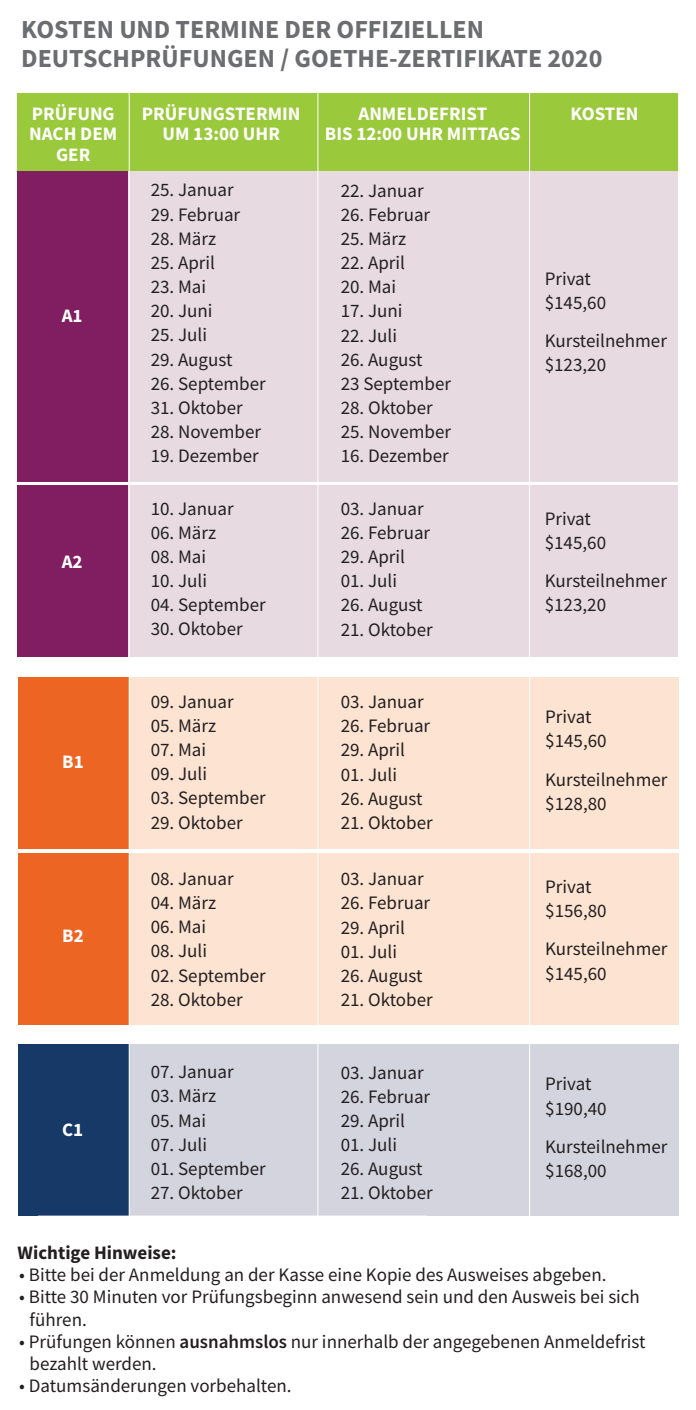
<style>
.page{position:relative;width:696px;height:1410px;background:#fff}
.page>*{position:absolute;margin:0;border:0;box-sizing:border-box;transform-origin:0 0}
.t1{font:700 26px/28.1px "Source Sans Pro";color:#6c6d70}
.t2{font:19px/24.1px "Source Sans Pro";color:#231f20}
.t3{font:700 19px/20.1px "Source Sans Pro";color:#fff;text-align:center}
.t4{font:700 19px "Source Sans Pro";color:#231f20}
.s1{font-weight:600}
</style>
<div class="page">
<div style="left:112px;top:676px;width:567px;height:172px;background:#fde4d2"></div>
<div style="left:18px;top:676px;width:111px;height:172px;background:#ec6522"></div>
<div style="left:111px;top:170px;width:567px;height:311px;background:#e8dae1"></div>
<div style="left:111px;top:485px;width:567px;height:171px;background:#e8dae1"></div>
<div style="left:18px;top:170px;width:110px;height:311px;background:#801e61"></div>
<div style="left:18px;top:485px;width:110px;height:171px;background:#801e61"></div>
<div style="left:112px;top:853px;width:567px;height:171px;background:#fde4d2"></div>
<div style="left:18px;top:853px;width:111px;height:171px;background:#ec6522"></div>
<div style="left:112px;top:1043px;width:567px;height:172px;background:#d4d4df"></div>
<div style="left:18px;top:1043px;width:111px;height:172px;background:#173967"></div>
<div style="left:18px;top:94px;width:660px;height:77px;background:#9aca3b"></div>
<hr style="left:129px;top:87px;width:1px;height:1139px;background:#fff">
<hr style="left:529px;top:87px;width:1px;height:1139px;background:#fff">
<hr style="left:317px;top:87px;width:1px;height:1139px;background:#fff">
<h1 class="t1" style="left:21px;top:15px;width:583px">KOSTEN UND TERMINE DER OFFIZIELLEN<br>DEUTSCHPRÜFUNGEN / GOETHE-ZERTIFIKATE 2020</h1>
<p class="t3" style="left:29px;top:104px;width:89px">PRÜFUNG<br>NACH DEM<br>GER</p>
<p class="t3" style="left:142px;top:104px;width:160px">PRÜFUNGSTERMIN<br>UM 13:00 UHR</p>
<p class="t3" style="left:325px;top:104px;width:198px">ANMELDEFRIST<br>BIS 12:00 UHR MITTAGS</p>
<p class="t3" style="left:571px;top:104px;width:69px">KOSTEN</p>
<p class="t3" style="left:62px;top:305px;width:22px">A1</p>
<p class="t3" style="left:62px;top:551px;width:22px">A2</p>
<p class="t3" style="left:62px;top:751px;width:23px">B1</p>
<p class="t3" style="left:62px;top:925px;width:23px">B2</p>
<p class="t3" style="left:62px;top:1118px;width:23px">C1</p>
<p class="t2" style="left:151px;top:178px;width:85px">25. Januar</p>
<p class="t2" style="left:151px;top:202px;width:91px">29. Februar</p>
<p class="t2" style="left:151px;top:226px;width:67px">28. März</p>
<p class="t2" style="left:151px;top:250px;width:66px">25. April</p>
<p class="t2" style="left:151px;top:274px;width:57px">23. Mai</p>
<p class="t2" style="left:151px;top:299px;width:63px">20. Juni</p>
<p class="t2" style="left:151px;top:323px;width:58px">25. Juli</p>
<p class="t2" style="left:151px;top:347px;width:83px">29. August</p>
<p class="t2" style="left:151px;top:371px;width:117px">26. September</p>
<p class="t2" style="left:151px;top:395px;width:94px">31. Oktober</p>
<p class="t2" style="left:151px;top:419px;width:112px">28. November</p>
<p class="t2" style="left:151px;top:443px;width:110px">19. Dezember</p>
<p class="t2" style="left:151px;top:496px;width:85px">10. Januar</p>
<p class="t2" style="left:151px;top:520px;width:67px">06. März</p>
<p class="t2" style="left:151px;top:544px;width:57px">08. Mai</p>
<p class="t2" style="left:151px;top:568px;width:58px">10. Juli</p>
<p class="t2" style="left:151px;top:592px;width:117px">04. September</p>
<p class="t2" style="left:151px;top:616px;width:94px">30. Oktober</p>
<p class="t2" style="left:151px;top:689px;width:85px">09. Januar</p>
<p class="t2" style="left:151px;top:713px;width:67px">05. März</p>
<p class="t2" style="left:151px;top:737px;width:57px">07. Mai</p>
<p class="t2" style="left:151px;top:761px;width:58px">09. Juli</p>
<p class="t2" style="left:151px;top:786px;width:117px">03. September</p>
<p class="t2" style="left:151px;top:810px;width:94px">29. Oktober</p>
<p class="t2" style="left:151px;top:866px;width:85px">08. Januar</p>
<p class="t2" style="left:151px;top:890px;width:67px">04. März</p>
<p class="t2" style="left:151px;top:914px;width:57px">06. Mai</p>
<p class="t2" style="left:151px;top:938px;width:58px">08. Juli</p>
<p class="t2" style="left:151px;top:963px;width:117px">02. September</p>
<p class="t2" style="left:151px;top:987px;width:94px">28. Oktober</p>
<p class="t2" style="left:151px;top:1059px;width:85px">07. Januar</p>
<p class="t2" style="left:151px;top:1083px;width:67px">03. März</p>
<p class="t2" style="left:151px;top:1107px;width:57px">05. Mai</p>
<p class="t2" style="left:151px;top:1132px;width:58px">07. Juli</p>
<p class="t2" style="left:151px;top:1156px;width:117px">01. September</p>
<p class="t2" style="left:151px;top:1180px;width:94px">27. Oktober</p>
<p class="t2" style="left:341px;top:178px;width:85px">22. Januar</p>
<p class="t2" style="left:341px;top:202px;width:91px">26. Februar</p>
<p class="t2" style="left:341px;top:226px;width:67px">25. März</p>
<p class="t2" style="left:341px;top:251px;width:66px">22. April</p>
<p class="t2" style="left:341px;top:275px;width:57px">20. Mai</p>
<p class="t2" style="left:341px;top:299px;width:63px">17. Juni</p>
<p class="t2" style="left:341px;top:323px;width:58px">22. Juli</p>
<p class="t2" style="left:341px;top:347px;width:112px">26. August<br>23 September</p>
<p class="t2" style="left:341px;top:395px;width:94px">28. Oktober</p>
<p class="t2" style="left:341px;top:420px;width:112px">25. November</p>
<p class="t2" style="left:341px;top:444px;width:110px">16. Dezember</p>
<p class="t2" style="left:341px;top:496px;width:85px">03. Januar</p>
<p class="t2" style="left:341px;top:520px;width:91px">26. Februar</p>
<p class="t2" style="left:341px;top:544px;width:66px">29. April</p>
<p class="t2" style="left:341px;top:568px;width:58px">01. Juli</p>
<p class="t2" style="left:341px;top:593px;width:83px">26. August</p>
<p class="t2" style="left:341px;top:617px;width:94px">21. Oktober</p>
<p class="t2" style="left:341px;top:689px;width:85px">03. Januar</p>
<p class="t2" style="left:341px;top:713px;width:91px">26. Februar</p>
<p class="t2" style="left:341px;top:737px;width:66px">29. April</p>
<p class="t2" style="left:341px;top:762px;width:58px">01. Juli</p>
<p class="t2" style="left:341px;top:786px;width:83px">26. August</p>
<p class="t2" style="left:341px;top:810px;width:94px">21. Oktober</p>
<p class="t2" style="left:341px;top:866px;width:85px">03. Januar</p>
<p class="t2" style="left:341px;top:890px;width:91px">26. Februar</p>
<p class="t2" style="left:341px;top:914px;width:66px">29. April</p>
<p class="t2" style="left:341px;top:939px;width:58px">01. Juli</p>
<p class="t2" style="left:341px;top:963px;width:83px">26. August</p>
<p class="t2" style="left:341px;top:987px;width:94px">21. Oktober</p>
<p class="t2" style="left:341px;top:1059px;width:85px">03. Januar</p>
<p class="t2" style="left:341px;top:1084px;width:91px">26. Februar</p>
<p class="t2" style="left:341px;top:1108px;width:66px">29. April</p>
<p class="t2" style="left:341px;top:1132px;width:58px">01. Juli</p>
<p class="t2" style="left:341px;top:1156px;width:83px">26. August</p>
<p class="t2" style="left:341px;top:1180px;width:94px">21. Oktober</p>
<p class="t2" style="left:545px;top:266px;width:63px">Privat $145,60</p>
<p class="t2" style="left:545px;top:328px;width:124px">Kursteilnehmer $123,20</p>
<p class="t2" style="left:545px;top:506px;width:63px">Privat $145,60</p>
<p class="t2" style="left:545px;top:568px;width:124px">Kursteilnehmer $123,20</p>
<p class="t2" style="left:545px;top:704px;width:63px">Privat $145,60</p>
<p class="t2" style="left:545px;top:767px;width:124px">Kursteilnehmer $128,80</p>
<p class="t2" style="left:545px;top:874px;width:63px">Privat $156,80</p>
<p class="t2" style="left:545px;top:936px;width:124px">Kursteilnehmer $145,60</p>
<p class="t2" style="left:545px;top:1071px;width:63px">Privat $190,40</p>
<p class="t2" style="left:545px;top:1134px;width:124px">Kursteilnehmer $168,00</p>
<p class="t4" style="left:18px;top:1239px;width:160px">Wichtige Hinweise:</p>
<p class="t2" style="left:19px;top:1262px;width:589px">• Bitte bei der Anmeldung an der Kasse eine Kopie des Ausweises abgeben.</p>
<p class="t2" style="left:30px;top:1285px;width:612px;line-height:22.1px;text-indent:-10px">• Bitte 30 Minuten vor Prüfungsbeginn anwesend sein und den Ausweis bei sich führen.</p>
<p class="t2" style="left:30px;top:1329px;width:617px;line-height:22.1px;text-indent:-10px">• Prüfungen können <span class="s1">ausnahmslos</span> nur innerhalb der angegebenen Anmeldefrist bezahlt werden.</p>
<p class="t2" style="left:19px;top:1373px;width:274px">• Datumsänderungen vorbehalten.</p>
</div>
